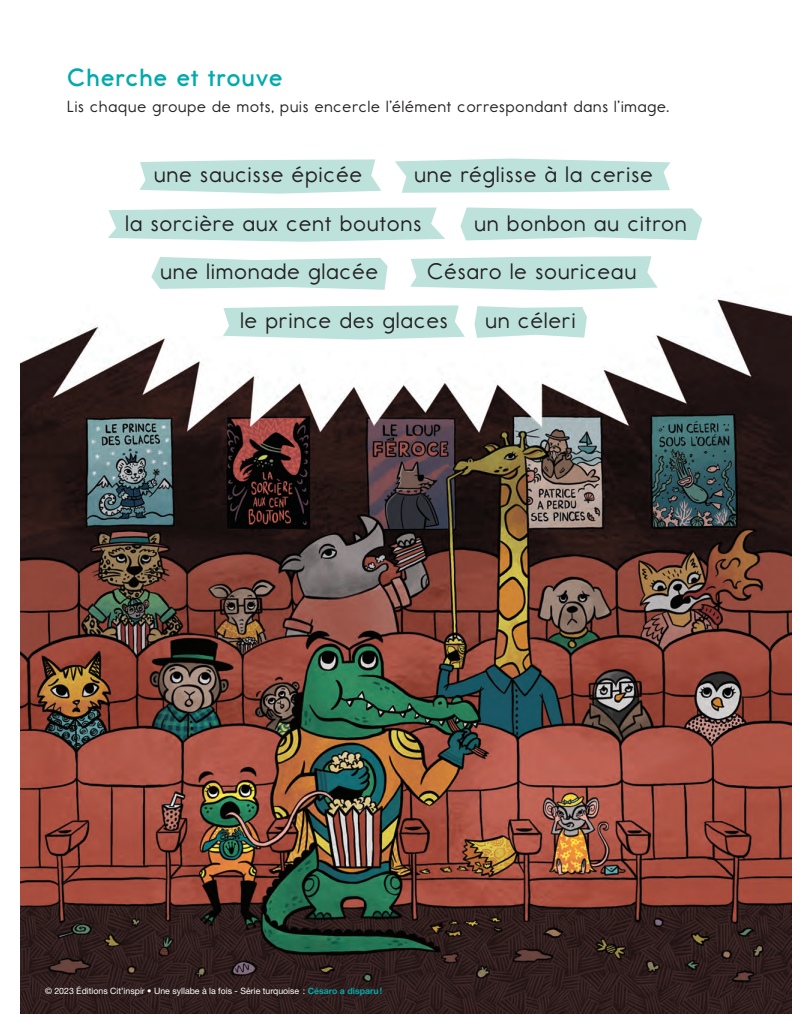
<style>
.page{position:relative;width:810px;height:1035px;background:#fff}
.page>*{position:absolute;margin:0;border:0;box-sizing:border-box;transform-origin:0 0}
.t1{font:700 25px "Report School Rg";letter-spacing:.06em;color:#00aaad}
.t2{font:22.5px "Report School Rg";letter-spacing:.06em;color:#231f20}
.t3{font:16.25px "Report School Rg";letter-spacing:.06em;color:#231f20}
.t4{font:8.75px "Helvetica Neue LT Std";color:#fff}
.s1{font-weight:700;color:#00aaad}
</style>
<div class="page">
<img style="left:21px;top:158px;width:770px;height:856px">
<svg style="left:139px;top:159px;width:242px;height:35px;background:#c5e5e0"></svg>
<svg style="left:223px;top:305px;width:242px;height:35px;background:#c5e5e0"></svg>
<svg style="left:108px;top:208px;width:337px;height:34px;background:#c4e5df"></svg>
<svg style="left:410px;top:256px;width:248px;height:34px;background:#c4e5df"></svg>
<svg style="left:151px;top:257px;width:237px;height:33px;background:#c5e5e0"></svg>
<svg style="left:460px;top:207px;width:242px;height:33px;background:#c4e5df"></svg>
<svg style="left:474px;top:306px;width:113px;height:32px;background:#c4e5e0"></svg>
<svg style="left:395px;top:159px;width:276px;height:34px;background:#c4e5df"></svg>
<p class="t1" style="left:68px;top:63px;width:216px">Cherche et trouve</p>
<p class="t3" style="left:68px;top:97px;width:603px">Lis chaque groupe de mots, puis encercle l’élément correspondant dans l’image.</p>
<p class="t2" style="left:414px;top:161px;width:240px">une réglisse à la cerise</p>
<p class="t2" style="left:125px;top:210px;width:297px">la sorcière aux cent boutons</p>
<p class="t2" style="left:160px;top:258px;width:219px">une limonade glacée</p>
<p class="t2" style="left:240px;top:307px;width:209px">le prince des glaces</p>
<p class="t2" style="left:154px;top:161px;width:209px">une saucisse épicée</p>
<p class="t2" style="left:474px;top:210px;width:213px">un bonbon au citron</p>
<p class="t2" style="left:427px;top:258px;width:210px">Césaro le souriceau</p>
<p class="t2" style="left:486px;top:307px;width:91px">un céleri</p>
<p class="t4" style="left:45px;top:985px;width:339px">© 2023 Éditions Cit’inspir • Une syllabe à la fois - Série turquoise : <span class="s1">Césaro a disparu!</span></p>
</div>
